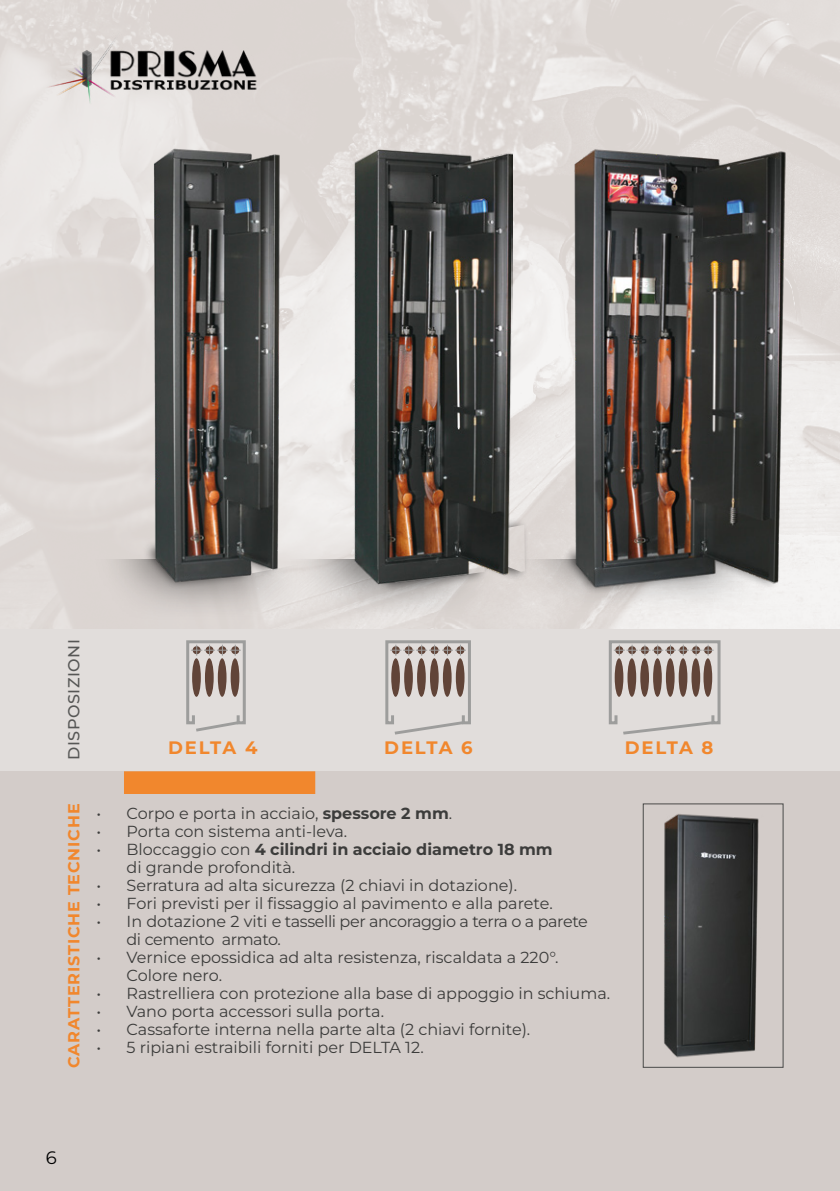
<style>
.page{position:relative;width:840px;height:1191px;background:#fff}
.page>*{position:absolute;margin:0;border:0;box-sizing:border-box;transform-origin:0 0}
.t1{font:700 18px "Montserrat";letter-spacing:.08em;color:#f1872d}
.t2{font:18px "Montserrat";color:#000}
.t3{font:16px/18px "Montserrat";color:#3c3c3b}
.t4{font:16px/18px "Montserrat";letter-spacing:-.025em;color:#3c3c3b}
.t5{font:700 16px "Montserrat";letter-spacing:.05em;color:#f1872d}
.t6{font:500 16px "Montserrat";letter-spacing:.03em;color:#575756}
.s1{font-weight:700}
</style>
<div class="page">
<img style="left:0;top:0;width:839px;height:629px">
<div style="left:0;top:629px;width:839px;height:562px;background:#e1dddb"></div>
<div style="left:0;top:771px;width:839px;height:420px;background:#d3ccc9"></div>
<div style="left:359px;top:516px;width:169px;height:76px;background:#000;opacity:.6"></div>
<svg style="left:93px;top:559px;width:195px;height:60px;background:#d7d1ce"></svg>
<svg style="left:288px;top:559px;width:206px;height:60px;background:#d5d1ce"></svg>
<svg style="left:512px;top:524px;width:12px;height:35px"></svg>
<div style="left:505px;top:559px;width:261px;height:55px;background:linear-gradient(to bottom,#d2ccc9,#e5e0dd)"></div>
<svg style="left:186px;top:640px;width:60px;height:91px"></svg>
<svg style="left:385px;top:640px;width:86px;height:94px"></svg>
<svg style="left:608px;top:640px;width:113px;height:94px"></svg>
<img style="left:42px;top:32px;width:226px;height:75px">
<div style="left:124px;top:771px;width:191px;height:23px;background:#f1872d"></div>
<img style="left:130px;top:136px;width:191px;height:461px">
<img style="left:351px;top:150px;width:161px;height:435px">
<img style="left:553px;top:136px;width:247px;height:482px">
<img style="left:664px;top:814px;width:95px;height:244px">
<div style="left:642px;top:803px;width:140px;height:264px;border:1px solid #4a4a49"></div>
<p class="t6" style="left:63px;top:759px;width:122px;rotate:-90deg">DISPOSIZIONI</p>
<p class="t1" style="left:168px;top:735px;width:91px">DELTA 4</p>
<p class="t1" style="left:384px;top:735px;width:90px">DELTA 6</p>
<p class="t1" style="left:624px;top:735px;width:90px">DELTA 8</p>
<p class="t5" style="left:63px;top:1068px;width:266px;rotate:-90deg">CARATTERISTICHE TECNICHE</p>
<p class="t3" style="left:96px;top:804px;width:357px">• Corpo e porta in acciaio, <span class="s1">spessore 2 mm</span>.</p>
<p class="t3" style="left:96px;top:822px;width:252px">• Porta con sistema anti-leva.</p>
<p class="t3" style="left:126px;top:840px;width:427px;text-indent:-30px">• Bloccaggio con <span class="s1">4 cilindri in acciaio diametro 18 mm </span>di grande profondità.</p>
<p class="t3" style="left:96px;top:876px;width:422px">• Serratura ad alta sicurezza (2 chiavi in dotazione).</p>
<p class="t3" style="left:96px;top:894px;width:457px">• Fori previsti per il fissaggio al pavimento e alla parete.</p>
<p class="t4" style="left:126px;top:912px;width:462px;text-indent:-30px">• In dotazione 2 viti e tasselli per ancoraggio a terra o a parete di cemento armato.</p>
<p class="t3" style="left:126px;top:948px;width:433px;text-indent:-30px">• Vernice epossidica ad alta resistenza, riscaldata a 220°.<br>Colore nero.</p>
<p class="t3" style="left:96px;top:984px;width:515px">• Rastrelliera con protezione alla base di appoggio in schiuma.</p>
<p class="t3" style="left:96px;top:1002px;width:289px">• Vano porta accessori sulla porta.</p>
<p class="t3" style="left:96px;top:1020px;width:435px">• Cassaforte interna nella parte alta (2 chiavi fornite).</p>
<p class="t3" style="left:96px;top:1038px;width:328px">• 5 ripiani estraibili forniti per DELTA 12.</p>
<p class="t2" style="left:46px;top:1146px;width:12px">6</p>
</div>
